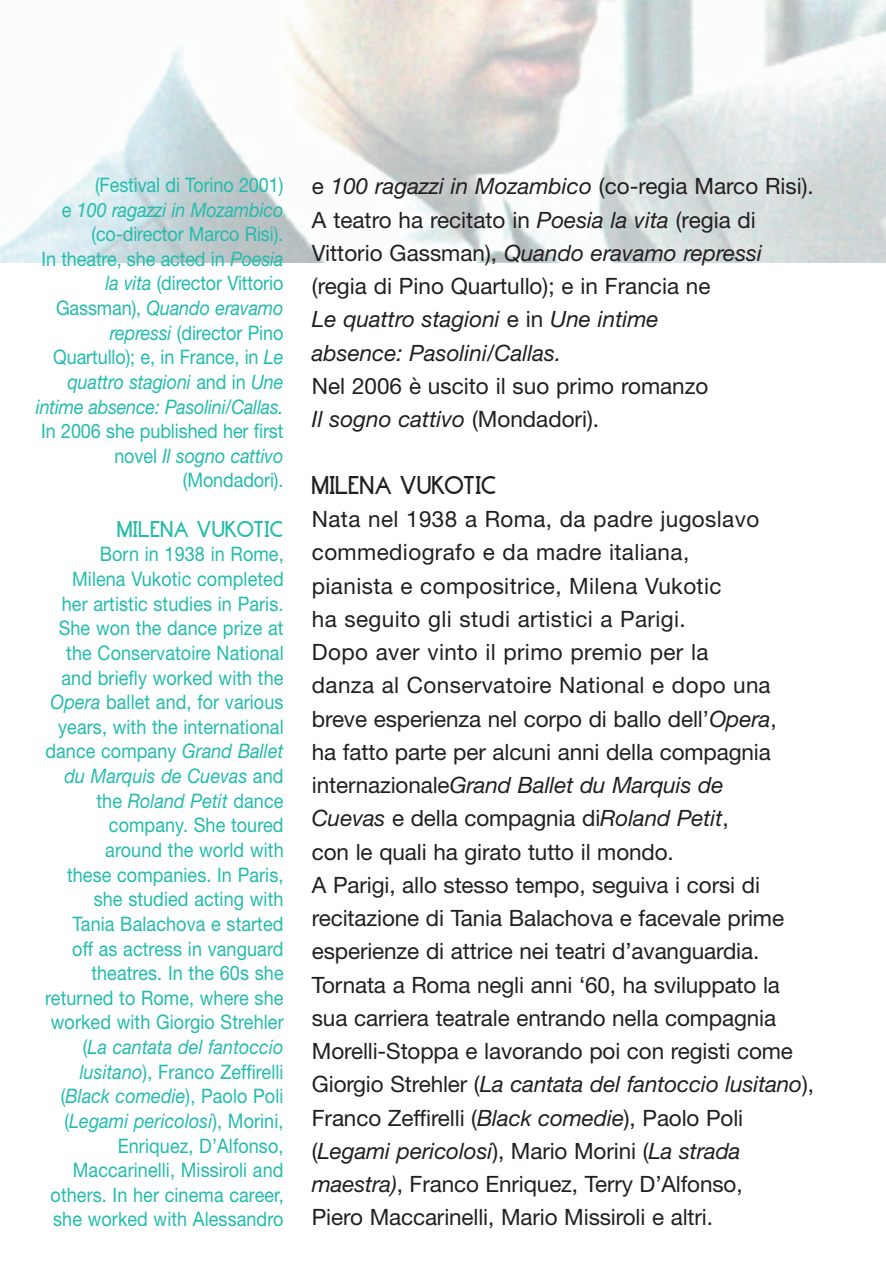
<style>
.page{position:relative;width:886px;height:1276px;background:#fff}
.page>*{position:absolute;margin:0;border:0;box-sizing:border-box;transform-origin:0 0}
.t1{font:22.5px/33.2px "Helvetica Neue";letter-spacing:-.005em;color:#231f20}
.t2{font:italic 22.5px/33.2px "Helvetica Neue";color:#231f20}
.t3{font:22.5px "Brassfield";color:#231f20}
.t4{font:20px/24.8px "Helvetica Neue";letter-spacing:.005em;color:#22bcac;text-align:right;scale:.9 1}
.t5{font:20px "Brassfield";letter-spacing:.01em;color:#22bcac}
.s1{font-style:italic}
.s2{font-style:normal}
</style>
<div class="page">
<img style="left:0;top:1px;width:886px;height:262px">
<p class="t4" style="left:36px;top:172px;width:277px">(Festival di Torino 2001)<br>e <span class="s1">100 ragazzi in Mozambico </span>(co-director Marco Risi).<br>In theatre, she acted in <span class="s1">Poesia la vita</span> (director Vittorio<br>Gassman), <span class="s1">Quando eravamo repressi</span> (director Pino<br>Quartullo); e, in France, in <span class="s1">Le quattro stagioni</span> and in <span class="s1">Une intime absence: Pasolini/Callas.</span></p>
<p class="t4" style="left:41px;top:418px;width:271px">In 2006 she published her first novel <span class="s1">Il sogno cattivo </span>(Mondadori).</p>
<p class="t5" style="left:117px;top:520px;width:168px">MILENA VUKOTIC</p>
<p class="t4" style="left:45px;top:541px;width:267px">Born in 1938 in Rome,<br>Milena Vukotic completed her artistic studies in Paris.<br>She won the dance prize at the Conservatoire National and briefly worked with the<br><span class="s1">Opera</span> ballet and, for various years, with the international dance company <span class="s1">Grand Ballet du Marquis de Cuevas</span> and the <span class="s1">Roland Petit</span> dance company. She toured<br>around the world with<br>these companies. In Paris, she studied acting with<br>Tania Balachova e started<br>off as actress in vanguard theatres. In the 60s she returned to Rome, where she worked with Giorgio Strehler (<span class="s1">La cantata del fantoccio lusitano</span>), Franco Zeffirelli (<span class="s1">Black comedie</span>), Paolo Poli (<span class="s1">Legami pericolosi</span>), Morini,<br>Enriquez, D’Alfonso,<br>Maccarinelli, Missiroli and others. In her cinema career, she worked with Alessandro</p>
<p class="t2" style="left:312px;top:169px;width:503px"><span class="s2">e</span> 100 ragazzi in Mozambico <span class="s2">(co-regia Marco Risi).<br>A teatro ha recitato in</span> Poesia la vita <span class="s2">(regia di Vittorio Gassman),</span> Quando eravamo repressi <span class="s2">(regia di Pino Quartullo); e in Francia ne<br></span>Le quattro stagioni <span class="s2">e in</span> Une intime<br>absence: Pasolini/Callas.</p>
<p class="t1" style="left:312px;top:369px;width:398px">Nel 2006 è uscito il suo primo romanzo<br><span class="s1">Il sogno cattivo</span> (Mondadori).</p>
<p class="t3" style="left:312px;top:475px;width:186px">MILENA VUKOTIC</p>
<p class="t1" style="left:312px;top:502px;width:504px">Nata nel 1938 a Roma, da padre jugoslavo commediografo e da madre italiana,<br>pianista e compositrice, Milena Vukotic<br>ha seguito gli studi artistici a Parigi.<br>Dopo aver vinto il primo premio per la<br>danza al Conservatoire National e dopo una breve esperienza nel corpo di ballo dell’<span class="s1">Opera</span>,<br>ha fatto parte per alcuni anni della compagnia internazionale<span class="s1">Grand Ballet du Marquis de<br>Cuevas</span> e della compagnia di<span class="s1">Roland Petit</span>,<br>con le quali ha girato tutto il mondo.<br>A Parigi, allo stesso tempo, seguiva i corsi di recitazione di Tania Balachova e facevale prime esperienze di attrice nei teatri d’avanguardia.<br>Tornata a Roma negli anni ‘60, ha sviluppato la sua carriera teatrale entrando nella compagnia Morelli-Stoppa e lavorando poi con registi come Giorgio Strehler (<span class="s1">La cantata del fantoccio lusitano</span>), Franco Zeffirelli (<span class="s1">Black comedie</span>), Paolo Poli (<span class="s1">Legami pericolosi</span>), Mario Morini (<span class="s1">La strada maestra)</span>, Franco Enriquez, Terry D’Alfonso,<br>Piero Maccarinelli, Mario Missiroli e altri.</p>
</div>
